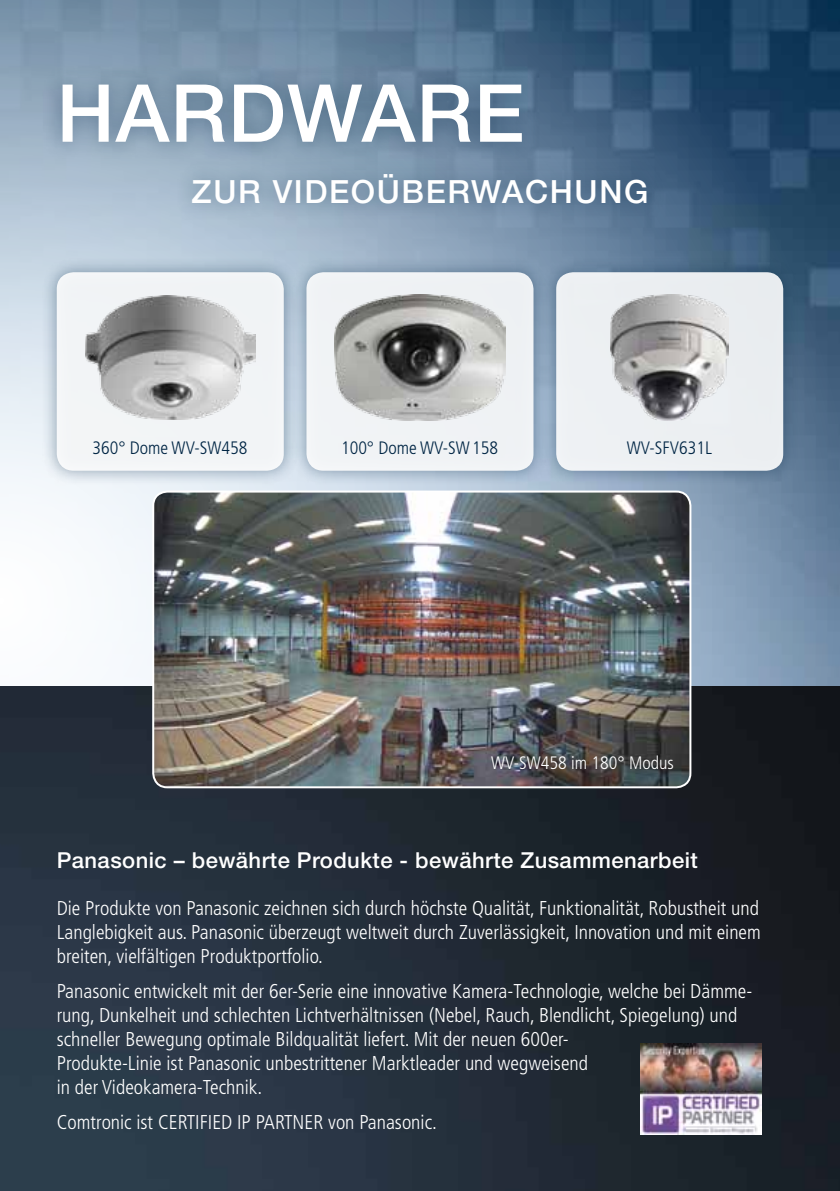
<style>
.page{position:relative;width:840px;height:1191px;background:#fff}
.page>*{position:absolute;margin:0;border:0;box-sizing:border-box;transform-origin:0 0}
.t1{font:500 80px "Helvetica Neue";letter-spacing:.015em;color:#fff}
.t2{font:500 32px "Helvetica Neue";letter-spacing:.05em;color:#fff}
.t3{font:500 22px "Helvetica Neue";letter-spacing:.02em;color:#fff}
.t4{font:300 condensed 20px/24px "Frutiger";color:#fff;text-align:justify}
.t5{font:300 condensed 18px "Frutiger";color:#002544}
.t6{font:300 condensed 18px "Frutiger";color:#fff}
</style>
<div class="page">
<img style="left:0;top:0;width:839px;height:686px">
<img style="left:0;top:686px;width:839px;height:505px">
<div style="left:41px;top:64px;width:625px;height:159px;background:#002544;opacity:.45"></div>
<img style="left:639px;top:1043px;width:121px;height:91px">
<div style="left:291px;top:257px;width:257px;height:229px;background:#002544;opacity:.45"></div>
<div style="left:306px;top:272px;width:227px;height:199px;background:#f0f3f5;border-radius:17px"></div>
<img style="left:334px;top:295px;width:171px;height:125px">
<img style="left:153px;top:491px;width:537px;height:296px">
<div style="left:152px;top:490px;width:539px;height:298px;border:2px solid #fff;border-radius:14px"></div>
<div style="left:41px;top:257px;width:258px;height:229px;background:#002544;opacity:.45"></div>
<div style="left:57px;top:272px;width:226px;height:199px;background:#f2f4f6;border-radius:17px"></div>
<img style="left:85px;top:295px;width:170px;height:124px">
<div style="left:540px;top:257px;width:258px;height:229px;background:#002544;opacity:.45"></div>
<div style="left:556px;top:272px;width:226px;height:199px;background:#eceff2;border-radius:17px"></div>
<img style="left:610px;top:295px;width:118px;height:125px">
<h1 class="t1" style="left:57px;top:66px;width:469px">HARDWARE</h1>
<h2 class="t2" style="left:191px;top:172px;width:458px">ZUR VIDEOÜBERWACHUNG</h2>
<p class="t5" style="left:92px;top:437px;width:156px">360° Dome WV-SW458</p>
<p class="t5" style="left:626px;top:437px;width:87px">WV-SFV631L</p>
<p class="t5" style="left:341px;top:437px;width:158px">100° Dome WV-SW158</p>
<p class="t6" style="left:491px;top:752px;width:184px">WV-SW458 im 180° Modus</p>
<p class="t3" style="left:57px;top:847px;width:642px">Panasonic – bewährte Produkte - bewährte Zusammenarbeit</p>
<p class="t4" style="left:57px;top:896px;width:705px">Die Produkte von Panasonic zeichnen sich durch höchste Qualität, Funktionalität, Robustheit und Langlebigkeit aus. Panasonic überzeugt weltweit durch Zuverlässigkeit, Innovation und mit einem breiten, vielfältigen Produktportfolio.</p>
<p class="t4" style="left:57px;top:979px;width:696px;text-align:left">Panasonic entwickelt mit der 6er-Serie eine innovative Kamera-Technologie, welche bei Dämme&shy;rung, Dunkelheit und schlechten Lichtverhältnissen (Nebel, Rauch, Blendlicht, Spiegelung) und schneller Bewegung optimale Bildqualität liefert. Mit der neuen 600er-<br>Produkte-Linie ist Panasonic unbestrittener Marktleader und wegweisend<br>in der Videokamera-Technik.</p>
<p class="t4" style="left:57px;top:1110px;width:381px">Comtronic ist CERTIFIED IP PARTNER von Panasonic.</p>
</div>
